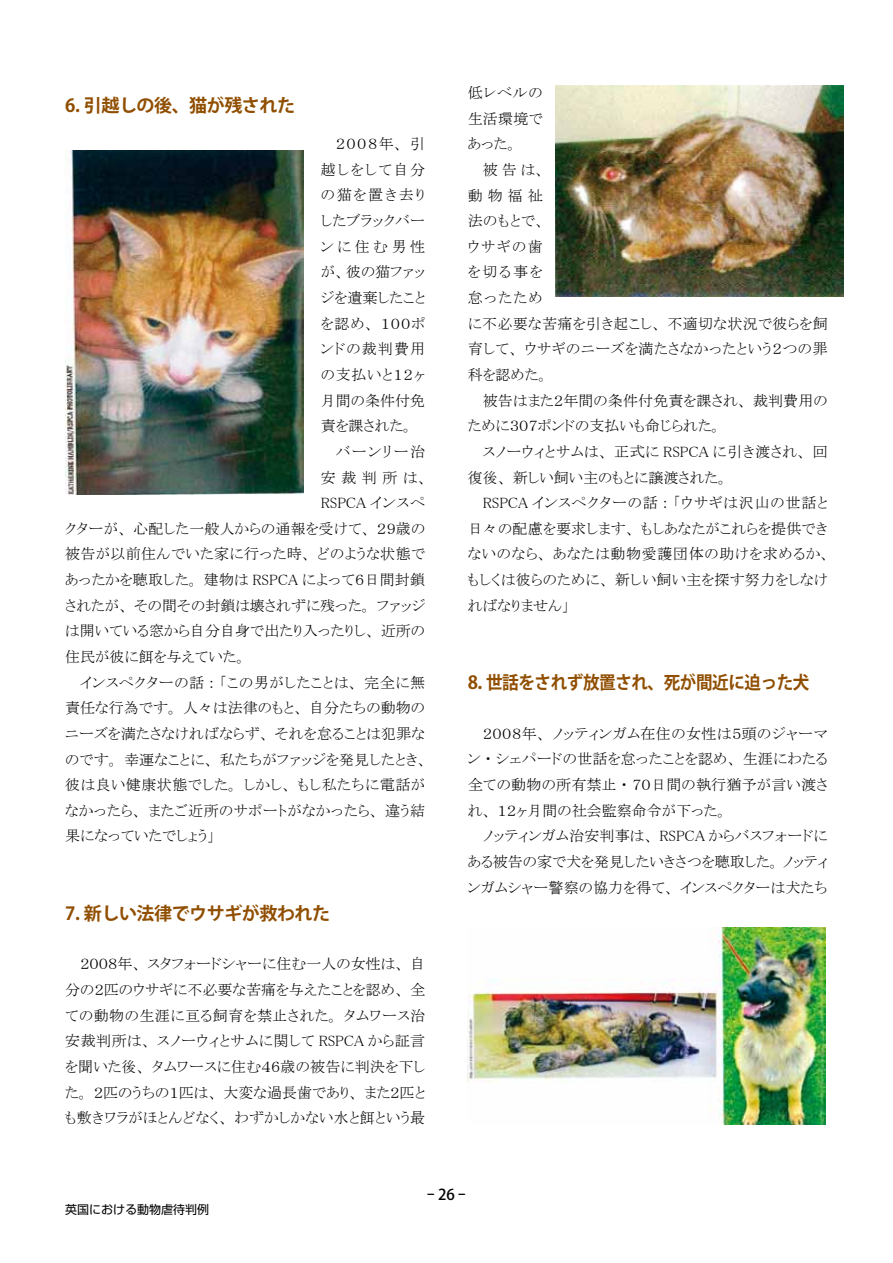
<style>
.page{position:relative;width:893px;height:1263px;background:#fff}
.page>*{position:absolute;margin:0;border:0;box-sizing:border-box;transform-origin:0 0}
.t1{font:700 18px "Koz Go Pro";letter-spacing:-.025em;color:#904e00}
.t2{font:15px/25.7px "MS P Mincho";letter-spacing:.015em;color:#000;text-align:justify}
.t3{font:15px/25.7px "MS P Mincho";letter-spacing:.04em;color:#000}
.t4{font:15px "MS P Mincho";letter-spacing:.05em;color:#000}
.t5{font:15px "MS P Mincho";letter-spacing:.11em;color:#000}
.t6{font:15px "MS P Mincho";letter-spacing:.12em;color:#000}
.t7{font:15px "MS P Mincho";letter-spacing:.075em;color:#000}
.t8{font:500 15px "Koz Go Pro";color:#000}
.t9{font:12px "Shin Go Pro";color:#000}
</style>
<div class="page">
<img style="left:65px;top:150px;width:239px;height:344px">
<img style="left:556px;top:85px;width:288px;height:211px">
<img style="left:468px;top:928px;width:357px;height:197px">
<p class="t1" style="left:65px;top:94px;width:231px">6. 引越しの後、猫が残された</p>
<p class="t2" style="left:336px;top:131px;width:91px">２００８年、引</p>
<p class="t5" style="left:321px;top:162px;width:106px">越しをして自分</p>
<p class="t6" style="left:321px;top:188px;width:106px">の猫を置き去り</p>
<p class="t2" style="left:321px;top:208px;width:106px">したブラックバー</p>
<p class="t2" style="left:321px;top:233px;width:106px">ンに住む男性</p>
<p class="t2" style="left:321px;top:259px;width:106px">が、彼の猫ファッ</p>
<p class="t2" style="left:321px;top:285px;width:106px">ジを遺棄したこと</p>
<p class="t2" style="left:321px;top:310px;width:106px">を認め、１００ポ</p>
<p class="t7" style="left:321px;top:341px;width:106px">ンドの裁判費用</p>
<p class="t4" style="left:321px;top:367px;width:106px">の支払いと１２ヶ</p>
<p class="t2" style="left:321px;top:387px;width:106px">月間の条件付免</p>
<p class="t2" style="left:321px;top:413px;width:94px">責を課された。</p>
<p class="t2" style="left:336px;top:439px;width:91px">バーンリー治</p>
<p class="t2" style="left:321px;top:464px;width:108px">安裁判所は、</p>
<p class="t2" style="left:321px;top:490px;width:106px">RSPCA インスペ</p>
<p class="t2" style="left:65px;top:515px;width:362px">クターが、心配した一般人からの通報を受けて、２９歳の</p>
<p class="t2" style="left:65px;top:541px;width:361px">被告が以前住んでいた家に行った時、どのような状態で</p>
<p class="t2" style="left:65px;top:567px;width:361px">あったかを聴取した。建物は RSPCA によって６日間封鎖</p>
<p class="t2" style="left:65px;top:592px;width:362px">されたが、その間その封鎖は壊されずに残った。ファッジ</p>
<p class="t2" style="left:65px;top:618px;width:361px">は開いている窓から自分自身で出たり入ったりし、近所の</p>
<p class="t2" style="left:65px;top:644px;width:183px">住民が彼に餌を与えていた。</p>
<p class="t3" style="left:80px;top:669px;width:346px">インスペクターの話：「この男がしたことは、完全に無</p>
<p class="t2" style="left:65px;top:695px;width:361px">責任な行為です。人々は法律のもと、自分たちの動物の</p>
<p class="t2" style="left:65px;top:721px;width:361px">ニーズを満たさなければならず、それを怠ることは犯罪な</p>
<p class="t2" style="left:65px;top:746px;width:364px">のです。幸運なことに、私たちがファッジを発見したとき、</p>
<p class="t2" style="left:65px;top:772px;width:361px">彼は良い健康状態でした。しかし、もし私たちに電話が</p>
<p class="t2" style="left:65px;top:797px;width:361px">なかったら、またご近所のサポートがなかったら、違う結</p>
<p class="t2" style="left:65px;top:823px;width:151px">果になっていたでしょう」</p>
<p class="t1" style="left:65px;top:901px;width:266px">7. 新しい法律でウサギが救われた</p>
<p class="t2" style="left:65px;top:951px;width:362px;text-indent:15px">２００８年、スタフォードシャーに住む一人の女性は、自分の２匹のウサギに不必要な苦痛を与えたことを認め、全ての動物の生涯に亘る飼育を禁止された。タムワース治安裁判所は、スノーウィとサムに関して RSPCA から証言を聞いた後、タムワースに住む４６歳の被告に判決を下した。２匹のうちの１匹は、大変な過長歯であり、また２匹とも敷きワラがほとんどなく、わずかしかない水と餌という最</p>
<p class="t2" style="left:468px;top:80px;width:77px">低レベルの生活環境であった。</p>
<p class="t3" style="left:468px;top:157px;width:361px;text-indent:15px">被告は、<br>動物福祉<br>法のもとで、<br>ウサギの歯<br>を切る事を<br>怠ったため<br>に不必要な苦痛を引き起こし、不適切な状況で彼らを飼育して、ウサギのニーズを満たさなかったという２つの罪科を認めた。</p>
<p class="t2" style="left:468px;top:387px;width:361px;text-indent:15px">被告はまた２年間の条件付免責を課され、裁判費用のために３０７ポンドの支払いも命じられた。</p>
<p class="t2" style="left:468px;top:439px;width:361px;text-indent:15px">スノーウィとサムは、正式に RSPCA に引き渡され、回復後、新しい飼い主のもとに譲渡された。</p>
<p class="t2" style="left:468px;top:490px;width:364px;text-align:left;text-indent:15px">RSPCA インスペクターの話：「ウサギは沢山の世話と日々の配慮を要求します、もしあなたがこれらを提供できないのなら、あなたは動物愛護団体の助けを求めるか、もしくは彼らのために、新しい飼い主を探す努力をしなければなりません」</p>
<p class="t1" style="left:468px;top:671px;width:343px">8. 世話をされず放置され、死が間近に迫った犬</p>
<p class="t2" style="left:468px;top:720px;width:362px;text-indent:15px">２００８年、ノッティンガム在住の女性は５頭のジャーマン・シェパードの世話を怠ったことを認め、生涯にわたる全ての動物の所有禁止・７０日間の執行猶予が言い渡され、１２ヶ月間の社会監察命令が下った。</p>
<p class="t2" style="left:468px;top:823px;width:361px;text-indent:15px">ノッティンガム治安判事は、 RSPCA からバスフォードにある被告の家で犬を発見したいきさつを聴取した。ノッティンガムシャー警察の協力を得て、インスペクターは犬たち</p>
<p class="t9" style="left:65px;top:1200px;width:146px">英国における動物虐待判例</p>
<p class="t8" style="left:427px;top:1184px;width:40px">- 26 -</p>
</div>
